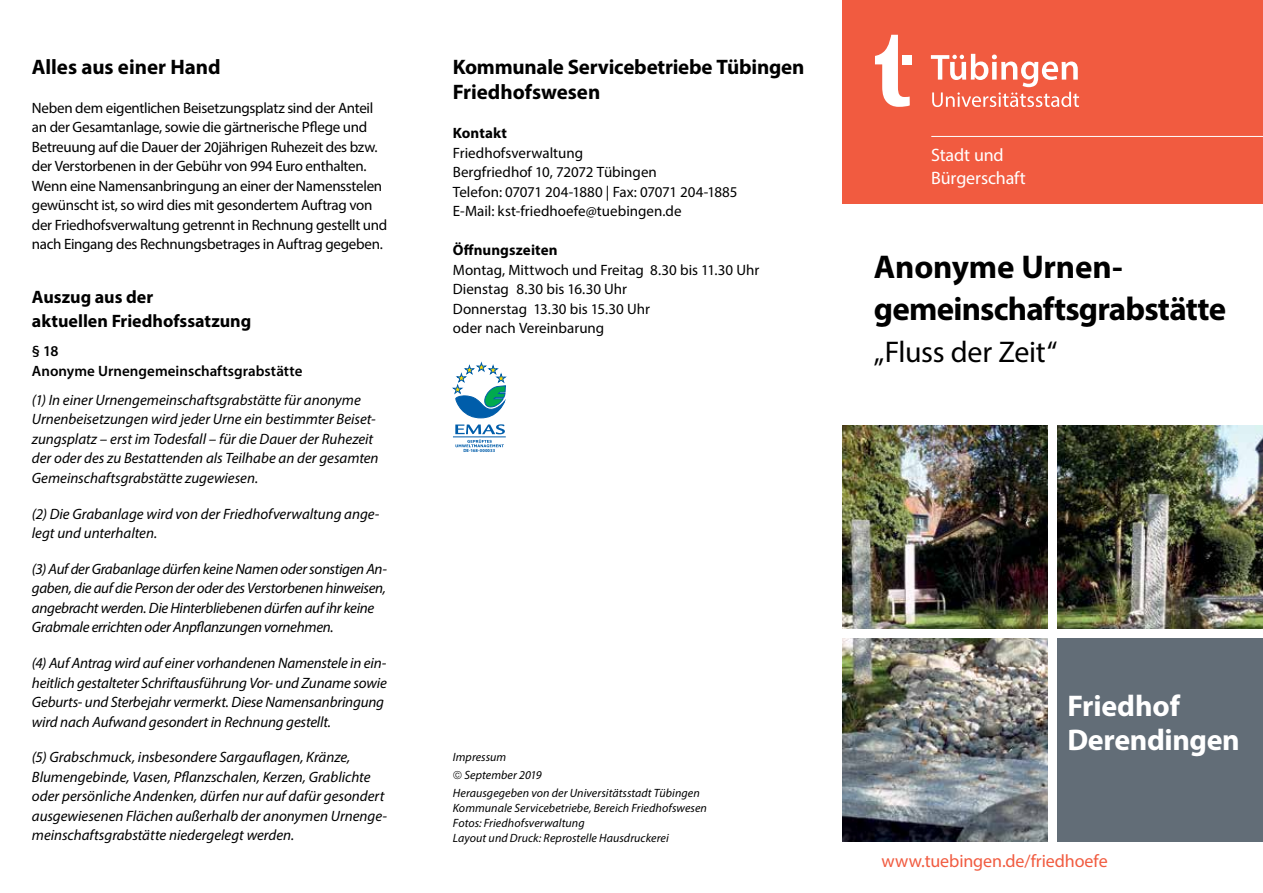
<style>
.page{position:relative;width:1263px;height:893px;background:#fff}
.page>*{position:absolute;margin:0;border:0;box-sizing:border-box;transform-origin:0 0}
.t1{font:700 33px/42px "Myriad Pro";letter-spacing:-.02em;color:#000}
.t2{font:700 30px/34.5px "Myriad Pro";letter-spacing:-.01em;color:#fff}
.t3{font:30px "Myriad Pro";letter-spacing:-.015em;color:#000}
.t4{font:700 21px/25.5px "Myriad Pro";letter-spacing:-.005em;color:#000}
.t5{font:700 18px/24px "Myriad Pro";color:#000}
.t6{font:18px "Myriad Pro";letter-spacing:-.005em;color:#f15b40}
.t7{font:18px/22.5px "Myriad Pro";letter-spacing:-.01em;color:#fff}
.t8{font:italic 15px/19.5px "Myriad Pro";letter-spacing:-.005em;color:#000}
.t9{font:15px/19.5px "Myriad Pro";letter-spacing:-.02em;color:#000}
.t10{font:15px/19.5px "Myriad Pro";color:#000}
.t11{font:600 15px/19.5px "Myriad Pro";letter-spacing:.005em;color:#000}
.t12{font:700 15px "Myriad Pro";letter-spacing:.005em;color:#000}
.t13{font:italic 12px/15px "Myriad Pro";letter-spacing:.005em;color:#000}
.t14{font:700 4.5px "Myriad Pro";letter-spacing:.025em;color:#005daa}
</style>
<div class="page">
<img style="left:842px;top:425px;width:421px;height:417px">
<div style="left:842px;top:0;width:421px;height:204px;background:#f15b40"></div>
<hr style="left:931px;top:136px;width:332px;height:1px;background:#fff">
<svg style="left:931px;top:54px;width:148px;height:53px"></svg>
<svg style="left:875px;top:35px;width:35px;height:72px"></svg>
<div style="left:902px;top:55px;width:10px;height:9px;background:#fff"></div>
<div style="left:1056px;top:638px;width:207px;height:204px;background:#626d77"></div>
<div style="left:838px;top:629px;width:425px;height:9px;background:#fff"></div>
<div style="left:1048px;top:417px;width:9px;height:431px;background:#fff"></div>
<hr style="left:453px;top:437px;width:53px;height:1px;background:#005daa">
<svg style="left:452px;top:362px;width:54px;height:56px"></svg>
<svg style="left:455px;top:424px;width:50px;height:23px"></svg>
<h3 class="t4" style="left:32px;top:53px;width:190px">Alles aus einer Hand</h3>
<p class="t9" style="left:32px;top:98px;width:357px">Neben dem eigentlichen Beisetzungsplatz sind der Anteil an der Gesamtanlage, sowie die gärtnerische Pflege und Betreuung auf die Dauer der 20jährigen Ruhezeit des bzw. der Verstorbenen in der Gebühr von 994 Euro enthalten.<br>Wenn eine Namensanbringung an einer der Namensstelen gewünscht ist, so wird dies mit gesondertem Auftrag von der Friedhofsverwaltung getrennt in Rechnung gestellt und nach Eingang des Rechnungsbetrages in Auftrag gegeben.</p>
<p class="t5" style="left:32px;top:284px;width:221px">Auszug aus der<br>aktuellen Friedhofssatzung</p>
<p class="t11" style="left:32px;top:341px;width:272px">§ 18<br>Anonyme Urnengemeinschaftsgrabstätte</p>
<p class="t8" style="left:32px;top:390px;width:348px">(1) In einer Urnengemeinschaftsgrabstätte für anonyme Urnenbeisetzungen wird jeder Urne ein bestimmter Beiset&shy;zungsplatz – erst im Todesfall – für die Dauer der Ruhezeit der oder des zu Bestattenden als Teilhabe an der gesamten Gemeinschaftsgrabstätte zugewiesen.</p>
<p class="t8" style="left:32px;top:504px;width:349px">(2) Die Grabanlage wird von der Friedhofverwaltung ange&shy;legt und unterhalten.</p>
<p class="t8" style="left:32px;top:559px;width:357px">(3) Auf der Grabanlage dürfen keine Namen oder sonstigen An&shy;gaben, die auf die Person der oder des Verstorbenen hinweisen, angebracht werden. Die Hinterbliebenen dürfen auf ihr keine Grabmale errichten oder Anpflanzungen vornehmen.</p>
<p class="t8" style="left:32px;top:653px;width:356px">(4) Auf Antrag wird auf einer vorhandenen Namenstele in ein&shy;heitlich gestalteter Schriftausführung Vor- und Zuname sowie Geburts- und Sterbejahr vermerkt. Diese Namensanbringung wird nach Aufwand gesondert in Rechnung gestellt.</p>
<p class="t8" style="left:32px;top:747px;width:357px">(5) Grabschmuck, insbesondere Sargauflagen, Kränze, Blumengebinde, Vasen, Pflanzschalen, Kerzen, Grablichte oder persönliche Andenken, dürfen nur auf dafür gesondert ausgewiesenen Flächen außerhalb der anonymen Urnenge&shy;meinschaftsgrabstätte niedergelegt werden.</p>
<h3 class="t4" style="left:453px;top:53px;width:353px">Kommunale Servicebetriebe Tübingen<br>Friedhofswesen</h3>
<p class="t12" style="left:453px;top:124px;width:56px">Kontakt</p>
<p class="t10" style="left:453px;top:143px;width:286px">Friedhofsverwaltung<br>Bergfriedhof 10, 72072 Tübingen<br>Telefon: 07071 204-1880 | Fax: 07071 204-1885<br>E-Mail: kst-friedhoefe@tuebingen.de</p>
<p class="t12" style="left:453px;top:241px;width:106px">Öffnungszeiten</p>
<p class="t10" style="left:453px;top:260px;width:308px">Montag, Mittwoch und Freitag 8.30 bis 11.30 Uhr<br>Dienstag 8.30 bis 16.30 Uhr<br>Donnerstag 13.30 bis 15.30 Uhr<br>oder nach Vereinbarung</p>
<p class="t14" style="left:463px;top:448px;width:33px">DE-168-000033</p>
<p class="t13" style="left:453px;top:750px;width:55px">Impressum</p>
<p class="t13" style="left:464px;top:767px;width:79px">September 2019</p>
<p class="t13" style="left:453px;top:785px;width:248px">Herausgegeben von der Universitätsstadt Tübingen</p>
<p class="t13" style="left:453px;top:800px;width:256px">Kommunale Servicebetriebe, Bereich Friedhofswesen<br>Fotos: Friedhofsverwaltung<br>Layout und Druck: Reprostelle Hausdruckerei</p>
<p class="t7" style="left:931px;top:144px;width:96px">Stadt und<br>Bürgerschaft</p>
<h1 class="t1" style="left:874px;top:245px;width:354px">Anonyme Urnen&shy;gemeinschaftsgrabstätte</h1>
<h2 class="t3" style="left:874px;top:334px;width:185px">„Fluss der Zeit“</h2>
<h2 class="t2" style="left:1067px;top:687px;width:174px">Friedhof<br>Derendingen</h2>
<p class="t6" style="left:881px;top:850px;width:228px">www.tuebingen.de/friedhoefe</p>
</div>
